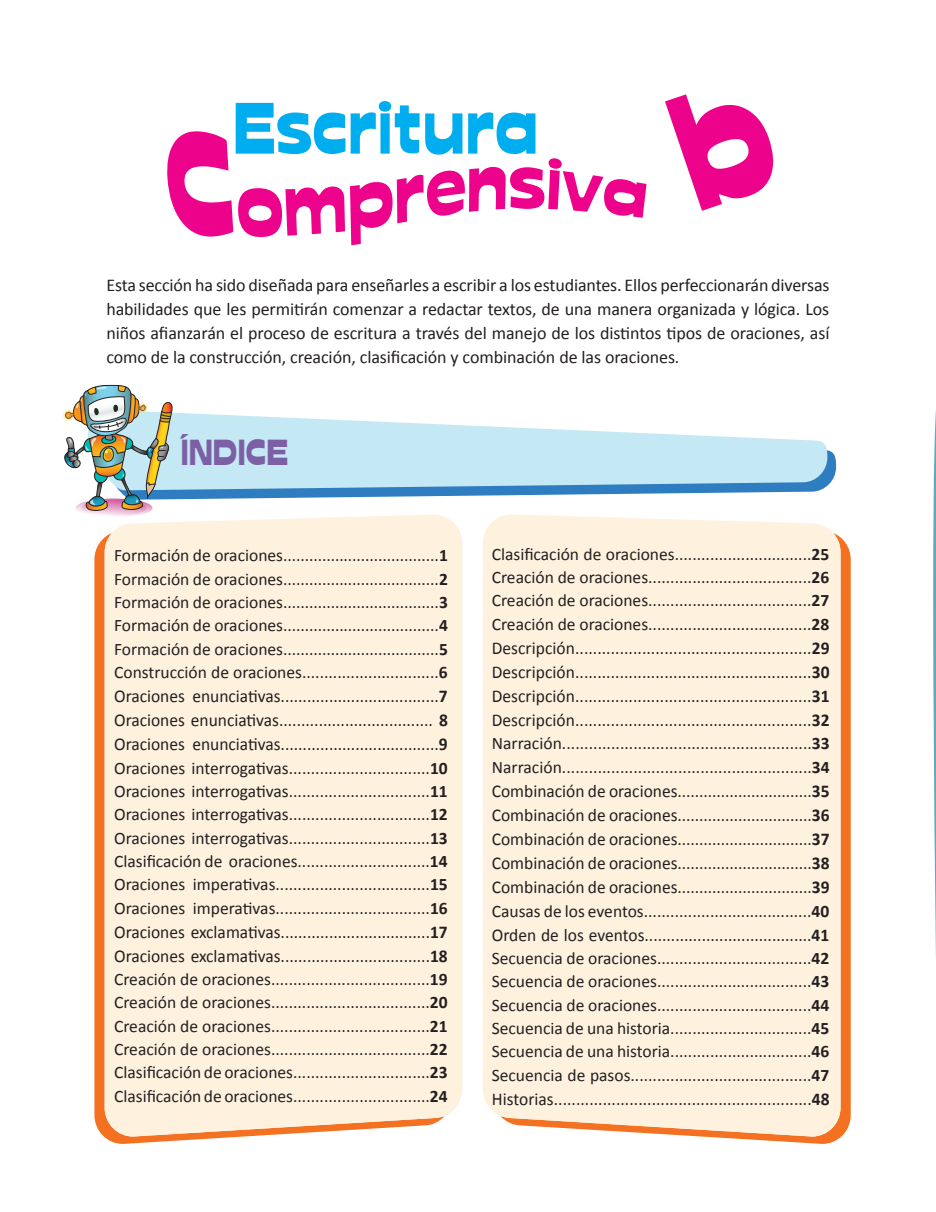
<style>
.page{position:relative;width:936px;height:1212px;background:#fff}
.page>*{position:absolute;margin:0;border:0;box-sizing:border-box;transform-origin:0 0}
.t1{font:72.6px "Cuckoo";color:#00aeef}
.t2{font:36px "Cuckoo";color:#7d5fa5}
.t3{font:18px/24px "Calibri";color:#231f20;text-align:justify}
.t4{font:17.55px/23.4px "Calibri";color:#231f20;text-align:justify}
.s1{font-weight:700}
.s2{font-size:18px}
.s3{font-weight:700;font-size:18px}
</style>
<div class="page">
<svg style="left:167px;top:131px;width:479px;height:114px"></svg>
<svg style="left:933px;top:432px;width:2px;height:438px"></svg>
<svg style="left:173px;top:450px;width:663px;height:50px"></svg>
<svg style="left:173px;top:412px;width:654px;height:78px;fill:#c4e8f4"></svg>
<svg style="left:94px;top:537px;width:157px;height:607px;fill:#f37121"></svg>
<div style="left:105px;top:514px;width:357px;height:622px;background:#fef2df"></div>
<svg style="left:694px;top:537px;width:156px;height:607px;fill:#f37121"></svg>
<div style="left:483px;top:514px;width:357px;height:622px;background:#fef2df"></div>
<svg style="left:62px;top:409px;width:12px;height:12px"></svg>
<img style="left:64px;top:385px;width:109px;height:132px">
<h1 class="t1" style="left:233px;top:89px;width:307px">Escritura</h1>
<p class="t3" style="left:106px;top:272px;width:724px">Esta sección ha sido diseñada para enseñarles a escribir a los estudiantes. Ellos perfeccionarán diversas habilidades que les permitirán comenzar a redactar textos, de una manera organizada y lógica. Los niños afianzarán el proceso de escritura a través del manejo de los distintos tipos de oraciones, así como de la construcción, creación, clasificación y combinación de las oraciones.</p>
<h2 class="t2" style="left:181px;top:433px;width:109px">ÍNDICE</h2>
<p class="t4" style="left:114px;top:543px;width:335px">Formación de oraciones....................................<span class="s1">1<br></span>Formación de oraciones....................................<span class="s1">2<br></span>Formación de oraciones....................................<span class="s1">3<br></span>Formación de oraciones....................................<span class="s1">4<br></span>Formación de oraciones....................................<span class="s1">5<br></span>Construcción de oraciones...............................<span class="s1">6</span></p>
<p class="t3" style="left:114px;top:683px;width:335px">Oraciones enunciativas....................................<span class="s1">7<br></span>Oraciones enunciativas................................... <span class="s1">8<br></span>Oraciones enunciativas....................................<span class="s1">9</span></p>
<p class="t4" style="left:114px;top:755px;width:335px">Oraciones interrogativas................................<span class="s1">10<br></span>Oraciones interrogativas................................<span class="s1">11<br></span>Oraciones interrogativas................................<span class="s1">12<br></span>Oraciones interrogativas................................<span class="s1">13<br></span>Clasificación de oraciones..............................<span class="s1">14<br></span>Oraciones imperativas...................................<span class="s1">15<br></span>Oraciones imperativas...................................<span class="s1">16</span></p>
<p class="t3" style="left:114px;top:919px;width:335px">Oraciones exclamativas..................................<span class="s1">17<br></span>Oraciones exclamativas..................................<span class="s1">18</span></p>
<p class="t4" style="left:114px;top:966px;width:335px">Creación de oraciones....................................<span class="s1">19<br></span>Creación de oraciones....................................<span class="s1">20<br></span>Creación de oraciones....................................<span class="s1">21<br></span>Creación de oraciones....................................<span class="s1">22<br></span>Clasificación de oraciones...............................<span class="s1">23<br></span>Clasificación de oraciones...............................<span class="s1">24</span></p>
<p class="t4" style="left:492px;top:541px;width:339px">Clasificación de oraciones...............................<span class="s1">25<br></span>Creación de oraciones.....................................<span class="s1">26<br></span>Creación de oraciones.....................................<span class="s1">27<br></span>Creación de oraciones.....................................<span class="s1">28</span></p>
<p class="t3" style="left:492px;top:635px;width:339px">Descripción.....................................................<span class="s1">29<br></span>Descripción.....................................................<span class="s1">30<br></span>Descripción.....................................................<span class="s1">31<br></span>Descripción.....................................................<span class="s1">32</span></p>
<p class="t4" style="left:492px;top:731px;width:339px;line-height:23.9px">Narración........................................................<span class="s1">33<br></span>Narración........................................................<span class="s1">34<br></span><span class="s2">Combinación de oraciones</span>...............................<span class="s3">35<br></span><span class="s2">Combinación de oraciones</span>...............................<span class="s3">36<br></span><span class="s2">Combinación de oraciones</span>...............................<span class="s3">37<br></span><span class="s2">Combinación de oraciones</span>...............................<span class="s3">38<br></span><span class="s2">Combinación de oraciones</span>...............................<span class="s3">39<br></span>Causas de los eventos......................................<span class="s1">40</span></p>
<p class="t3" style="left:492px;top:922px;width:339px">Orden de los eventos......................................<span class="s1">41</span></p>
<p class="t4" style="left:492px;top:945px;width:339px">Secuencia de oraciones...................................<span class="s1">42<br></span>Secuencia de oraciones...................................<span class="s1">43<br></span>Secuencia de oraciones...................................<span class="s1">44<br></span>Secuencia de una historia................................<span class="s1">45<br></span>Secuencia de una historia................................<span class="s1">46<br></span>Secuencia de pasos.........................................<span class="s1">47</span></p>
<p class="t3" style="left:492px;top:1086px;width:339px">Historias..........................................................<span class="s1">48</span></p>
</div>
